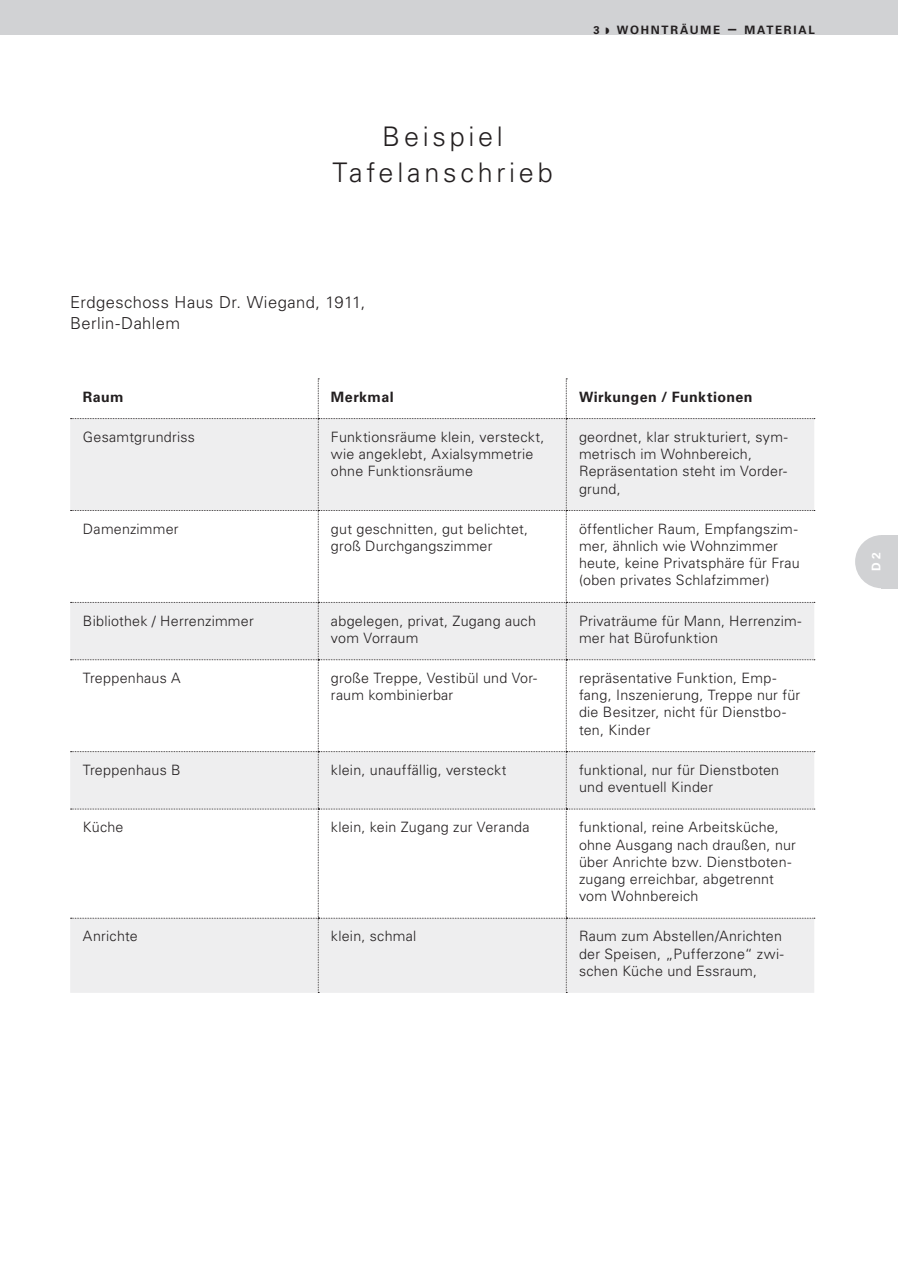
<style>
.page{position:relative;width:898px;height:1268px;background:#fff}
.page>*{position:absolute;margin:0;border:0;box-sizing:border-box;transform-origin:0 0}
.t1{font:300 27px/36px "Univers LT Std";letter-spacing:.135em;color:#231f20;text-align:center}
.t2{font:300 16.5px/21px "Univers LT Std";letter-spacing:.025em;color:#231f20}
.t3{font:300 14.25px/17.2px "Univers LT Std";letter-spacing:.015em;color:#231f20}
.t4{font:700 14.25px "Univers LT Std";letter-spacing:.025em;color:#231f20}
.t5{font:700 12px "Univers LT Std";color:#fff}
.t6{font:700 11.55px "Univers LT Std";letter-spacing:.15em;color:#231f20}
.t7{font:700 11.25px "Univers LT Std";color:#231f20}
.s1{font-size:16.5px}
</style>
<div class="page">
<svg style="left:71px;top:378px;width:743px;height:614px"></svg>
<svg style="left:855px;top:535px;width:25px;height:53px"></svg>
<div style="left:880px;top:535px;width:17px;height:53px;background:#d1d2d4"></div>
<div style="left:0;top:0;width:897px;height:35px;background:#d1d2d4"></div>
<p class="t1" style="left:332px;top:119px;width:222px">Beispiel<br>Tafelanschrieb</p>
<p class="t7" style="left:593px;top:24px;width:8px">3</p>
<p class="t6" style="left:616px;top:23px;width:199px">WOHNTRÄUME <span class="s1">–</span> MATERIAL</p>
<p class="t2" style="left:70px;top:291px;width:296px">Erdgeschoss Haus Dr. Wiegand, 1911,<br>Berlin-Dahlem</p>
<p class="t4" style="left:83px;top:388px;width:42px">Raum</p>
<p class="t4" style="left:331px;top:388px;width:64px">Merkmal</p>
<p class="t4" style="left:578px;top:388px;width:175px">Wirkungen / Funktionen</p>
<p class="t3" style="left:83px;top:428px;width:113px">Gesamtgrundriss</p>
<p class="t3" style="left:331px;top:428px;width:215px">Funktionsräume klein, versteckt, wie angeklebt, Axialsymmetrie ohne Funktionsräume</p>
<p class="t3" style="left:578px;top:428px;width:210px">geordnet, klar strukturiert, sym&shy;metrisch im Wohnbereich,<br>Repräsentation steht im Vorder&shy;grund,</p>
<p class="t3" style="left:83px;top:520px;width:97px">Damenzimmer</p>
<p class="t3" style="left:331px;top:520px;width:198px">gut geschnitten, gut belichtet, groß Durchgangszimmer</p>
<p class="t3" style="left:578px;top:520px;width:222px">öffentlicher Raum, Empfangszim&shy;mer, ähnlich wie Wohnzimmer heute, keine Privatsphäre für Frau (oben privates Schlafzimmer)</p>
<p class="t3" style="left:83px;top:611px;width:172px">Bibliothek / Herrenzimmer</p>
<p class="t3" style="left:331px;top:611px;width:206px">abgelegen, privat, Zugang auch vom Vorraum</p>
<p class="t3" style="left:578px;top:611px;width:224px">Privaträume für Mann, Herrenzim&shy;mer hat Bürofunktion</p>
<p class="t3" style="left:83px;top:669px;width:99px">Treppenhaus A</p>
<p class="t3" style="left:331px;top:669px;width:207px">große Treppe, Vestibül und Vor&shy;raum kombinierbar</p>
<p class="t3" style="left:578px;top:669px;width:223px">repräsentative Funktion, Emp&shy;fang, Inszenierung, Treppe nur für die Besitzer, nicht für Dienstbo&shy;ten, Kinder</p>
<p class="t3" style="left:83px;top:761px;width:99px">Treppenhaus B</p>
<p class="t3" style="left:331px;top:761px;width:177px">klein, unauffällig, versteckt</p>
<p class="t3" style="left:578px;top:761px;width:202px">funktional, nur für Dienstboten und eventuell Kinder</p>
<p class="t3" style="left:83px;top:818px;width:42px">Küche</p>
<p class="t3" style="left:331px;top:818px;width:200px">klein, kein Zugang zur Veranda</p>
<p class="t3" style="left:578px;top:818px;width:218px">funktional, reine Arbeitsküche, ohne Ausgang nach draußen, nur über Anrichte bzw. Dienstboten&shy;zugang erreichbar, abgetrennt vom Wohnbereich</p>
<p class="t3" style="left:83px;top:927px;width:56px">Anrichte</p>
<p class="t3" style="left:331px;top:927px;width:87px">klein, schmal</p>
<p class="t3" style="left:578px;top:927px;width:206px">Raum zum Abstellen/Anrichten der Speisen, „Pufferzone“ zwi&shy;schen Küche und Essraum,</p>
<p class="t5" style="left:869px;top:571px;width:21px;rotate:-90deg">D 2</p>
</div>
